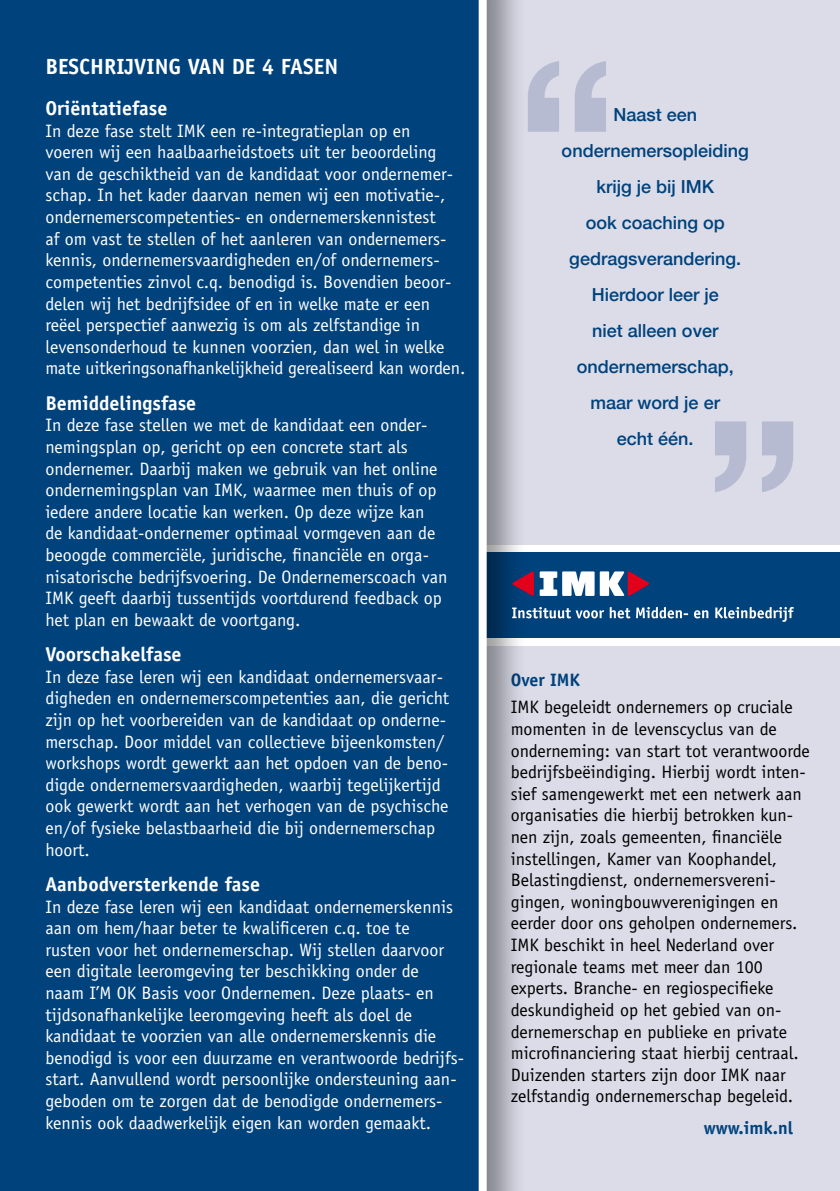
<style>
.page{position:relative;width:840px;height:1191px;background:#fff}
.page>*{position:absolute;margin:0;border:0;box-sizing:border-box;transform-origin:0 0}
.t1{font:700 22px "Officina Sans";color:#fff}
.t2{font:700 20px "Officina Sans";color:#fff}
.t3{font:18px/21.6px "Officina Sans";color:#fff}
.t4{font:18px/21.6px "Officina Sans";color:#000}
.t5{font:500 18px/36px "Helvetica Neue";color:#00427c;text-align:center}
.t6{font:700 18px "Officina Sans";color:#00427c}
</style>
<div class="page">
<div style="left:0;top:553px;width:839px;height:85px;background:#00427c"></div>
<div style="left:0;top:0;width:839px;height:544px;background:#dbdce8"></div>
<div style="left:0;top:646px;width:839px;height:545px;background:#dbdce8"></div>
<svg style="left:528px;top:61px;width:77px;height:71px"></svg>
<svg style="left:715px;top:421px;width:77px;height:71px"></svg>
<div style="left:0;top:0;width:527px;height:1191px;background:#000;opacity:.4"></div>
<div style="left:0;top:0;width:486px;height:1191px;background:#00427c"></div>
<svg style="left:512px;top:571px;width:21px;height:25px"></svg>
<svg style="left:539px;top:571px;width:110px;height:25px"></svg>
<svg style="left:512px;top:607px;width:91px;height:11px"></svg>
<svg style="left:609px;top:607px;width:78px;height:11px"></svg>
<svg style="left:694px;top:610px;width:14px;height:8px"></svg>
<svg style="left:715px;top:607px;width:78px;height:15px"></svg>
<p class="t1" style="left:45px;top:53px;width:294px">BESCHRIJVING VAN DE 4 FASEN</p>
<p class="t2" style="left:45px;top:96px;width:123px">Oriëntatiefase</p>
<p class="t3" style="left:45px;top:120px;width:421px">In deze fase stelt IMK een re-integratieplan op en<br>voeren wij een haalbaarheidstoets uit ter beoordeling van de geschiktheid van de kandidaat voor ondernemer&shy;schap. In het kader daarvan nemen wij een motivatie-, ondernemerscompetenties- en ondernemerskennistest<br>af om vast te stellen of het aanleren van ondernemers&shy;kennis, ondernemersvaardigheden en/of ondernemers&shy;competenties zinvol c.q. benodigd is. Bovendien beoor&shy;delen wij het bedrijfsidee of en in welke mate er een reëel perspectief aanwezig is om als zelfstandige in levensonderhoud te kunnen voorzien, dan wel in welke mate uitkeringsonafhankelijkheid gerealiseerd kan worden.</p>
<p class="t2" style="left:45px;top:390px;width:152px">Bemiddelingsfase</p>
<p class="t3" style="left:45px;top:414px;width:403px">In deze fase stellen we met de kandidaat een onder&shy;nemingsplan op, gericht op een concrete start als ondernemer. Daarbij maken we gebruik van het online ondernemingsplan van IMK, waarmee men thuis of op iedere andere locatie kan werken. Op deze wijze kan<br>de kandidaat-ondernemer optimaal vormgeven aan de beoogde commerciële, juridische, financiële en orga&shy;nisatorische bedrijfsvoering. De Ondernemerscoach van IMK geeft daarbij tussentijds voortdurend feedback op het plan en bewaakt de voortgang.</p>
<p class="t2" style="left:45px;top:642px;width:137px">Voorschakelfase</p>
<p class="t3" style="left:45px;top:666px;width:405px">In deze fase leren wij een kandidaat ondernemersvaar&shy;digheden en ondernemerscompetenties aan, die gericht zijn op het voorbereiden van de kandidaat op onderne&shy;merschap. Door middel van collectieve bijeenkomsten/ workshops wordt gewerkt aan het opdoen van de beno&shy;digde ondernemersvaardigheden, waarbij tegelijkertijd ook gewerkt wordt aan het verhogen van de psychische en/of fysieke belastbaarheid die bij ondernemerschap hoort.</p>
<p class="t2" style="left:45px;top:871px;width:216px">Aanbodversterkende fase</p>
<p class="t3" style="left:45px;top:895px;width:420px">In deze fase leren wij een kandidaat ondernemerskennis aan om hem/haar beter te kwalificeren c.q. toe te<br>rusten voor het ondernemerschap. Wij stellen daarvoor een digitale leeromgeving ter beschikking onder de<br>naam I’M OK Basis voor Ondernemen. Deze plaats- en tijdsonafhankelijke leeromgeving heeft als doel de kandidaat te voorzien van alle ondernemerskennis die benodigd is voor een duurzame en verantwoorde bedrijfs&shy;start. Aanvullend wordt persoonlijke ondersteuning aan&shy;geboden om te zorgen dat de benodigde ondernemers&shy;kennis ook daadwerkelijk eigen kan worden gemaakt.</p>
<p class="t5" style="left:561px;top:96px;width:189px">Naast een ondernemersopleiding krijg je bij IMK<br>ook coaching op gedragsverandering.<br>Hierdoor leer je<br>niet alleen over ondernemerschap, maar word je er<br>echt één.</p>
<p class="t6" style="left:510px;top:669px;width:71px">Over IMK</p>
<p class="t4" style="left:510px;top:696px;width:300px">IMK begeleidt ondernemers op cruciale momenten in de levenscyclus van de onderneming: van start tot verantwoorde bedrijfsbeëindiging. Hierbij wordt inten&shy;sief samengewerkt met een netwerk aan organisaties die hierbij betrokken kun&shy;nen zijn, zoals gemeenten, financiële instellingen, Kamer van Koophandel, Belastingdienst, ondernemersvereni&shy;gingen, woningbouwverenigingen en eerder door ons geholpen ondernemers.<br>IMK beschikt in heel Nederland over regionale teams met meer dan 100 experts. Branche- en regiospecifieke deskundigheid op het gebied van on&shy;dernemerschap en publieke en private microfinanciering staat hierbij centraal.<br>Duizenden starters zijn door IMK naar zelfstandig ondernemerschap begeleid.</p>
<p class="t6" style="left:703px;top:1117px;width:91px">www.imk.nl</p>
</div>
